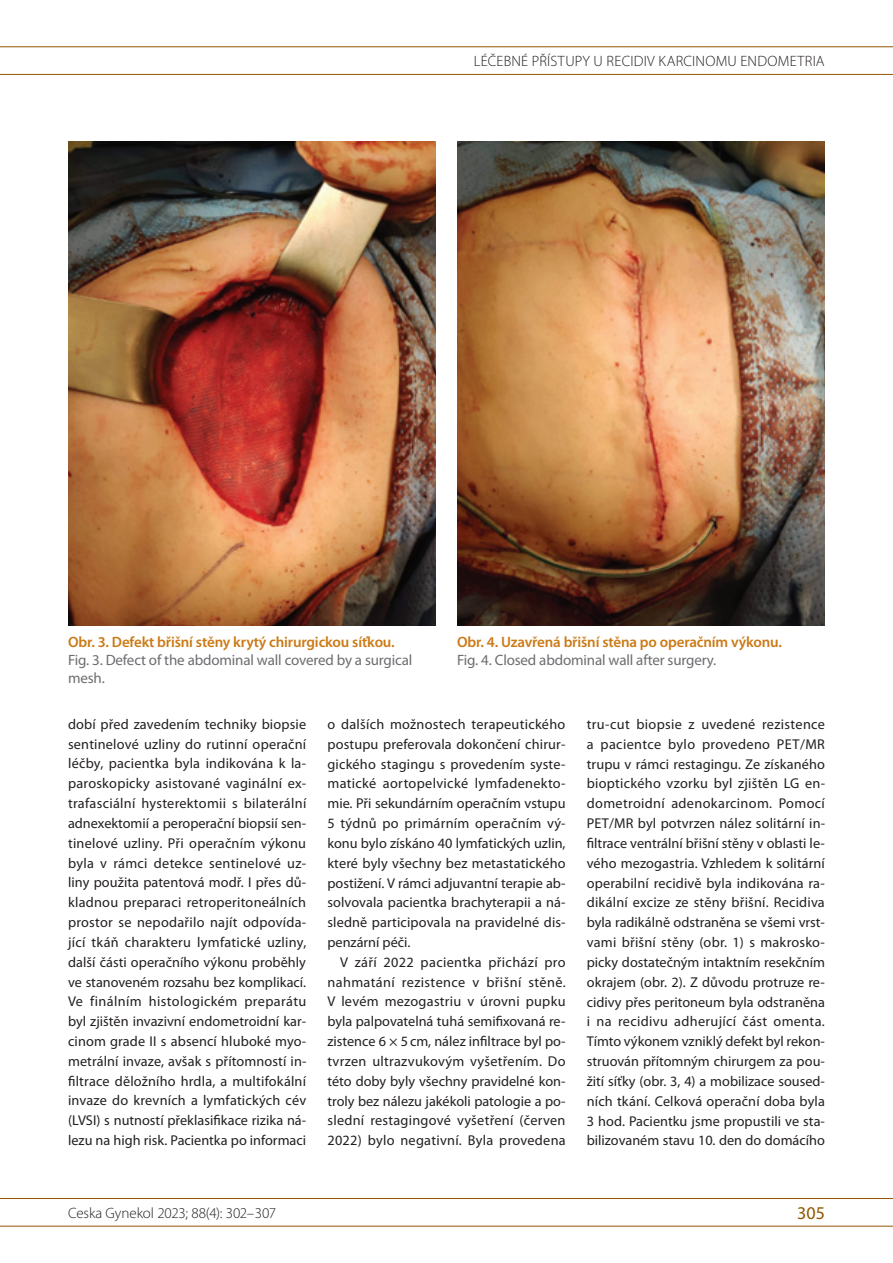
<style>
.page{position:relative;width:893px;height:1263px;background:#fff}
.page>*{position:absolute;margin:0;border:0;box-sizing:border-box;transform-origin:0 0}
.t1{font:18px "Myriad Pro";color:#905500}
.t2{font:15px/17.7px "Myriad Pro";letter-spacing:-.01em;color:#6c6d70}
.t3{font:600 15px "Myriad Pro";letter-spacing:-.01em;color:#cb7a16}
.t4{font:300 15px "Myriad Pro";letter-spacing:.01em;color:#231f20}
.t5{font:300 15px "Myriad Pro";letter-spacing:-.01em;color:#231f20}
.t6{font:14.25px/19.8px "Myriad Pro";letter-spacing:.005em;color:#231f20;text-align:justify}
</style>
<div class="page">
<hr style="left:0;top:46px;width:893px;height:1px;background:#905500">
<hr style="left:0;top:74px;width:893px;height:1px;background:#905500">
<hr style="left:0;top:1198px;width:893px;height:1px;background:#905500">
<hr style="left:0;top:1226px;width:893px;height:1px;background:#905500">
<img style="left:68px;top:142px;width:368px;height:483px">
<img style="left:457px;top:142px;width:368px;height:483px">
<p class="t4" style="left:474px;top:53px;width:233px">LÉČEBN É PŘÍSTU PY U RECIDIV KARCINOMU</p>
<p class="t4" style="left:740px;top:53px;width:86px">ENDOM ETRIA</p>
<p class="t3" style="left:68px;top:633px;width:328px">Obr. 3. Defekt břišní stěny krytý chirurgickou síťkou.</p>
<p class="t2" style="left:68px;top:651px;width:346px">Fig. 3. Defect of the abdominal wall covered by a surgical mesh.</p>
<p class="t3" style="left:457px;top:633px;width:326px">Obr. 4. Uzavřená břišní stěna po operačním výkonu.</p>
<p class="t2" style="left:457px;top:651px;width:261px">Fig. 4. Closed abdominal wall after surgery.</p>
<p class="t6" style="left:68px;top:714px;width:240px">dobí před zavedením techniky biopsie sentinelové uzliny do rutinní operační léčby, pacientka byla indikována k la&shy;paroskopicky asistované vaginální ex&shy;trafasciální hysterektomii s bilaterální adnexektomií a peroperační biopsií sen&shy;tinelové uzliny. Při operačním výkonu byla v rámci detekce sentinelové uz&shy;liny použita patentová modř. I přes dů&shy;kladnou preparaci retroperitoneálních prostor se nepodařilo najít odpovída&shy;jící tkáň charakteru lymfatické uzliny, další části operačního výkonu proběhly ve stanoveném rozsahu bez komplikací.<br>Ve finálním histologickém preparátu byl zjištěn invazivní endometroidní kar&shy;cinom grade II s absencí hluboké myo&shy;metrální invaze, avšak s přítomností in&shy;filtrace děložního hrdla, a multifokální invaze do krevních a lymfatických cév (LVSI) s nutností překlasifikace rizika ná&shy;lezu na high risk. Pacientka po informaci</p>
<p class="t6" style="left:327px;top:714px;width:240px">o dalších možnostech terapeutického postupu preferovala dokončení chirur&shy;gického stagingu s provedením syste&shy;matické aortopelvické lymfadenekto&shy;mie. Při sekundárním operačním vstupu 5 týdnů po primárním operačním vý&shy;konu bylo získáno 40 lymfatických uzlin, které byly všechny bez metastatického postižení. V rámci adjuvantní terapie ab&shy;solvovala pacientka brachyterapii a ná&shy;sledně participovala na pravidelné dis&shy;penzární péči.</p>
<p class="t6" style="left:327px;top:952px;width:240px;text-indent:13px">V září 2022 pacientka přichází pro nahmatání rezistence v břišní stěně.<br>V levém mezogastriu v úrovni pupku byla palpovatelná tuhá semifixovaná re&shy;zistence 6 × 5cm, nález infiltrace byl po&shy;tvrzen ultrazvukovým vyšetřením. Do této doby byly všechny pravidelné kon&shy;troly bez nálezu jakékoli patologie a po&shy;slední restagingové vyšetření (červen 2022) bylo negativní. Byla provedena</p>
<p class="t6" style="left:587px;top:714px;width:240px">tru-cut biopsie z uvedené rezistence a pacientce bylo provedeno PET/MR trupu v rámci restagingu. Ze získaného bioptického vzorku byl zjištěn LG en&shy;dometroidní adenokarcinom. Pomocí PET/MR byl potvrzen nález solitární in&shy;filtrace ventrální břišní stěny v oblasti le&shy;vého mezogastria. Vzhledem k solitární operabilní recidivě byla indikována ra&shy;dikální excize ze stěny břišní. Recidiva byla radikálně odstraněna se všemi vrst&shy;vami břišní stěny (obr. 1) s makrosko&shy;picky dostatečným intaktním resekčním okrajem (obr. 2). Z důvodu protruze re&shy;cidivy přes peritoneum byla odstraněna i na recidivu adherující část omenta.<br>Tímto výkonem vzniklý defekt byl rekon&shy;struován přítomným chirurgem za pou&shy;žití síťky (obr. 3, 4) a mobilizace soused&shy;ních tkání. Celková operační doba byla 3 hod. Pacientku jsme propustili ve sta&shy;bilizovaném stavu 10. den do domácího</p>
<p class="t5" style="left:68px;top:1205px;width:210px">CESKA GYNEKOL 2023; 88(4): 302–307</p>
<p class="t1" style="left:797px;top:1202px;width:29px">305</p>
</div>
